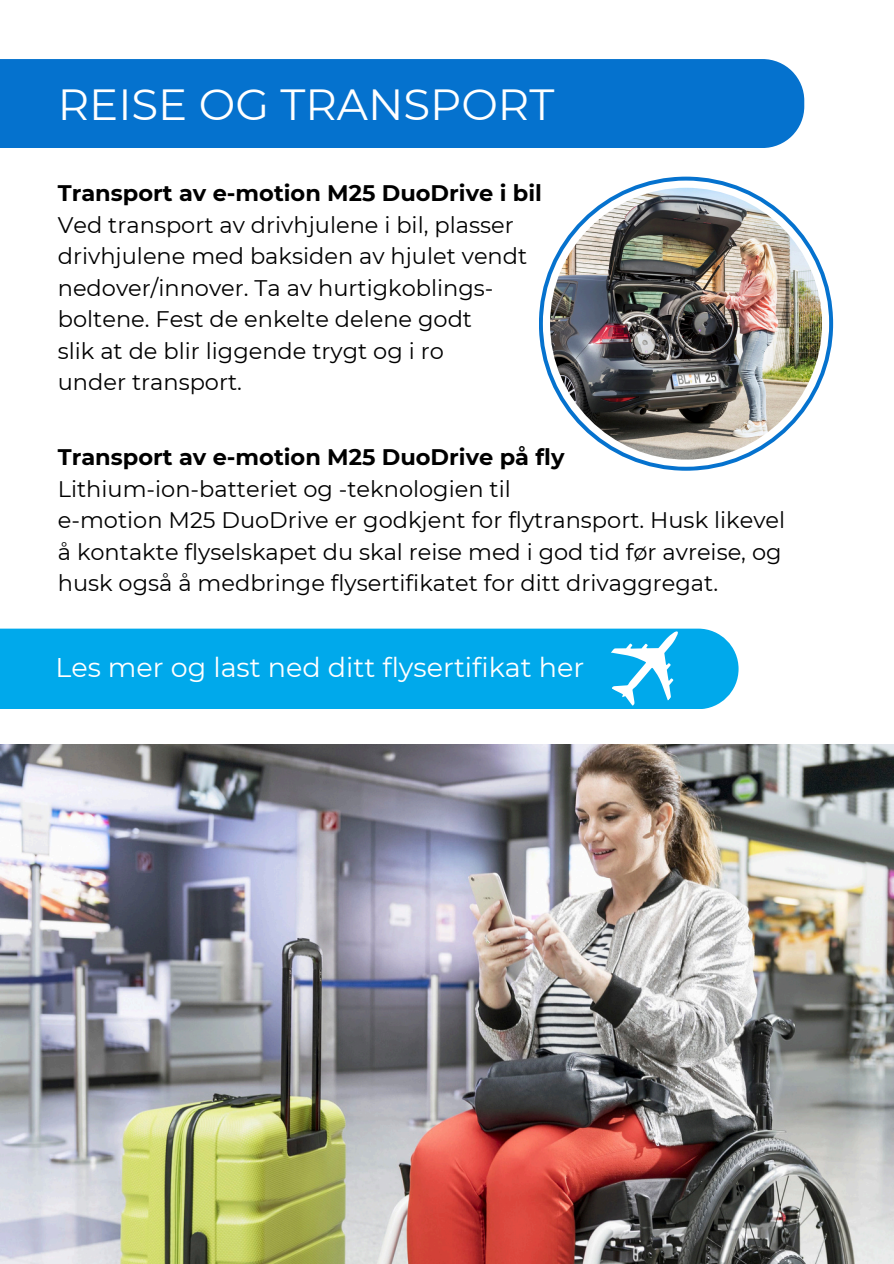
<style>
.page{position:relative;width:894px;height:1264px;background:#fff}
.page>*{position:absolute;margin:0;border:0;box-sizing:border-box;transform-origin:0 0}
.t1{font:43.5px "Montserrat";color:#fff}
.t2{font:27px "Montserrat";color:#fff}
.t3{font:22.5px/31.5px "Montserrat";color:#000}
.t4{font:700 22.5px "Montserrat";color:#000}
</style>
<div class="page">
<img style="left:0;top:744px;width:893px;height:519px">
<div style="left:0;top:59px;width:804px;height:89px;background:#0572ce"></div>
<svg style="left:538px;top:177px;width:294px;height:294px;background:#318ad6"></svg>
<svg style="left:542px;top:181px;width:286px;height:286px"></svg>
<img style="left:550px;top:188px;width:271px;height:271px;border-radius:50%">
<div style="left:0;top:628px;width:738px;height:81px;background:#00a9eb"></div>
<svg style="left:593px;top:628px;width:113px;height:81px;background:#2cb7ee"></svg>
<p class="t1" style="left:58px;top:77px;width:498px">REISE OG TRANSPORT</p>
<p class="t4" style="left:58px;top:179px;width:485px">Transport av e-motion M25 DuoDrive i bil</p>
<p class="t3" style="left:58px;top:209px;width:471px">Ved transport av drivhjulene i bil, plasser drivhjulene med baksiden av hjulet vendt nedover/innover. Ta av hurtigkoblings-</p>
<p class="t3" style="left:58px;top:303px;width:415px">boltene. Fest de enkelte delene godt</p>
<p class="t3" style="left:58px;top:335px;width:387px">slik at de blir liggende trygt og i ro</p>
<p class="t3" style="left:58px;top:366px;width:186px">under transport.</p>
<p class="t4" style="left:58px;top:443px;width:508px">Transport av e-motion M25 DuoDrive på fly</p>
<p class="t3" style="left:58px;top:472px;width:454px">Lithium-ion-batteriet og -teknologien til</p>
<p class="t3" style="left:58px;top:504px;width:728px">e-motion M25 DuoDrive er godkjent for flytransport. Husk likevel å kontakte flyselskapet du skal reise med i god tid før avreise, og husk også å medbringe flysertifikatet for ditt drivaggregat.</p>
<h2 class="t2" style="left:55px;top:651px;width:530px">Les mer og last ned ditt flysertifikat her</h2>
</div>
